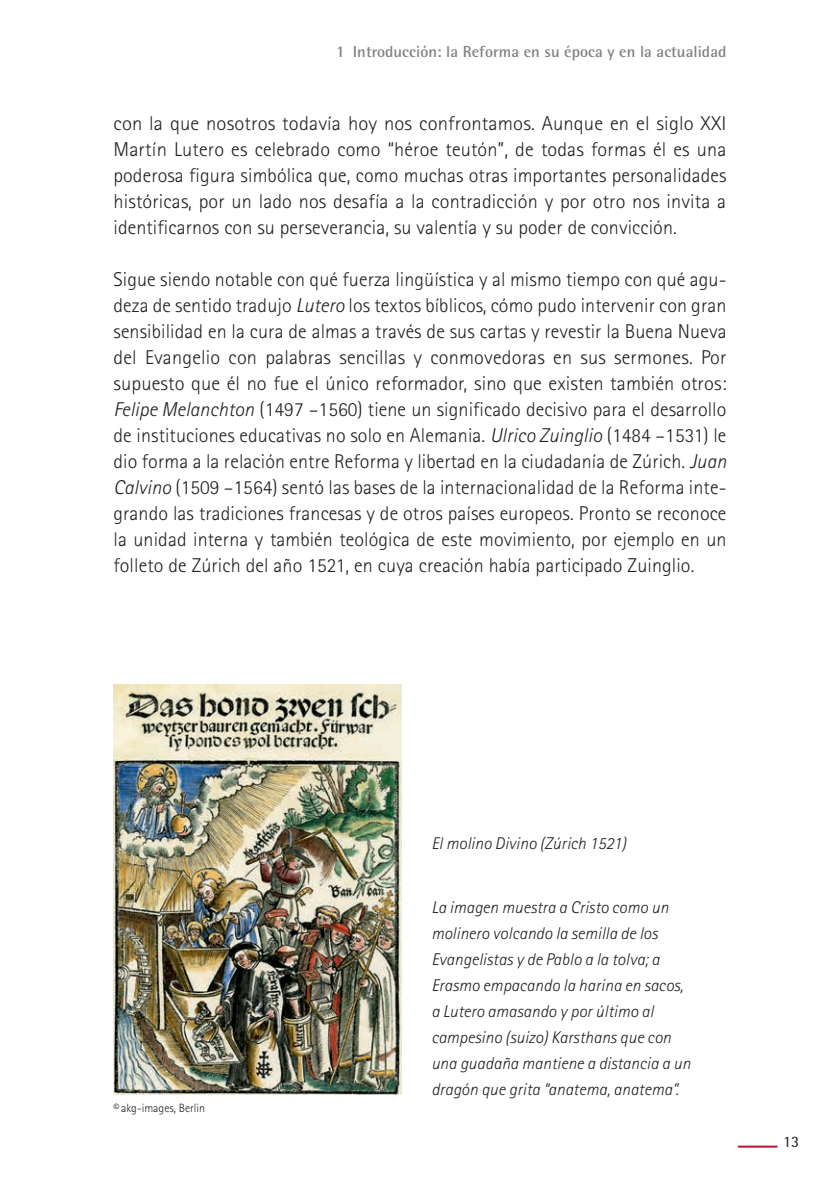
<style>
.page{position:relative;width:840px;height:1191px;background:#fff}
.page>*{position:absolute;margin:0;border:0;box-sizing:border-box;transform-origin:0 0}
.t1{font:300 20px/26px "Rotis Sans Serif";letter-spacing:.005em;color:#231f20;text-align:justify}
.t2{font:italic 300 17px/26px "Rotis Sans Serif";letter-spacing:.005em;color:#231f20}
.t3{font:700 16px "Rotis Semi Sans Std";letter-spacing:.005em;color:#808285}
.t4{font:16px "Rotis Semi Sans";color:#231f20}
.t5{font:300 12px "Rotis Sans Serif";color:#231f20}
.s1{font-style:italic}
</style>
<div class="page">
<hr style="left:737px;top:1145px;width:40px;height:2px;background:#bc142f">
<img style="left:113px;top:685px;width:288px;height:409px">
<p class="t3" style="left:336px;top:41px;width:392px">1 Introducción: la Reforma en su época y en la actualidad</p>
<p class="t1" style="left:113px;top:110px;width:614px">con la que nosotros todavía hoy nos confrontamos. Aunque en el siglo XXI Martín Lutero es celebrado como “héroe teutón”, de todas formas él es una poderosa figura simbólica que, como muchas otras importantes personalidades históricas, por un lado nos desafía a la contradicción y por otro nos invita a identificarnos con su perseverancia, su valentía y su poder de convicción.</p>
<p class="t1" style="left:113px;top:266px;width:614px">Sigue siendo notable con qué fuerza lingüística y al mismo tiempo con qué agu&shy;deza de sentido tradujo <span class="s1">Lutero</span> los textos bíblicos, cómo pudo intervenir con gran sensibilidad en la cura de almas a través de sus cartas y revestir la Buena Nueva del Evangelio con palabras sencillas y conmovedoras en sus sermones. Por supuesto que él no fue el único reformador, sino que existen también otros:<br><span class="s1">Felipe Melanchton</span> (1497 –1560) tiene un significado decisivo para el desarrollo de instituciones educativas no solo en Alemania. <span class="s1">Ulrico Zuinglio</span> (1484 –1531) le dio forma a la relación entre Reforma y libertad en la ciudadanía de Zúrich. <span class="s1">Juan Calvino</span> (1509 –1564) sentó las bases de la internacionalidad de la Reforma inte&shy;grando las tradiciones francesas y de otros países europeos. Pronto se reconoce la unidad interna y también teológica de este movimiento, por ejemplo en un folleto de Zúrich del año 1521, en cuya creación había participado Zuinglio.</p>
<p class="t5" style="left:113px;top:1101px;width:93px">©akg-images, Berlin</p>
<p class="t2" style="left:431px;top:830px;width:196px">El molino Divino (Zúrich 1521)</p>
<p class="t2" style="left:431px;top:894px;width:260px">La imagen muestra a Cristo como un molinero volcando la semilla de los Evangelistas y de Pablo a la tolva; a Erasmo empacando la harina en sacos, a Lutero amasando y por último al campesino (suizo) Karsthans que con una guadaña mantiene a distancia a un dragón que grita “anatema, anatema”.</p>
<p class="t4" style="left:782px;top:1131px;width:18px">13</p>
</div>
